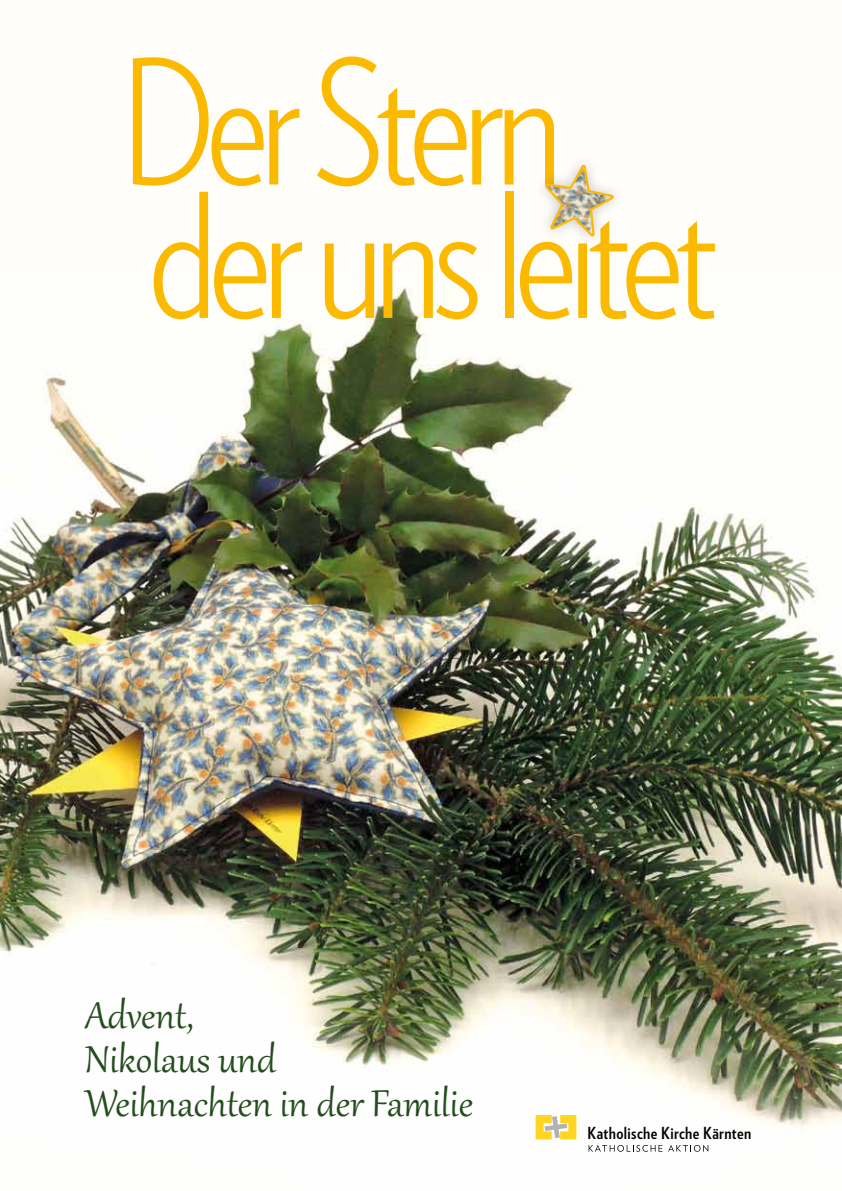
<style>
.page{position:relative;width:842px;height:1191px;background:#fffefa}
.page>*{position:absolute;margin:0;border:0;box-sizing:border-box;transform-origin:0 0}
.t1{font:300 172px/133.4px "Verlag Condensed";letter-spacing:-.05em;color:#fbba00}
.t2{font:46px/44px "Gabriola";color:#234d1f}
.t3{font:700 16.6px "Verlag Condensed";letter-spacing:.025em;color:#000}
</style>
<div class="page">
<img style="left:0;top:287px;width:842px;height:865px">
<svg style="left:589px;top:1145px;width:73px;height:6px"></svg>
<svg style="left:668px;top:1144px;width:40px;height:7px"></svg>
<svg style="left:536px;top:1115px;width:40px;height:24px"></svg>
<img style="left:545px;top:153px;width:9px;height:10px">
<img style="left:533px;top:238px;width:92px;height:10px">
<img style="left:543px;top:163px;width:71px;height:75px">
<svg style="left:83px;top:984px;width:110px;height:50px"></svg>
<svg style="left:84px;top:1040px;width:126px;height:33px"></svg>
<svg style="left:217px;top:1028px;width:61px;height:45px"></svg>
<svg style="left:83px;top:1082px;width:190px;height:39px"></svg>
<svg style="left:282px;top:1089px;width:28px;height:28px"></svg>
<svg style="left:317px;top:1072px;width:48px;height:45px"></svg>
<svg style="left:371px;top:1084px;width:102px;height:33px"></svg>
<h1 class="t1" style="left:121px;top:49px;width:598px">Der Stern der uns leitet</h1>
<p class="t2" style="left:85px;top:989px;width:389px">Advent,<br>Nikolaus und<br>Weihnachten in der Familie</p>
<p class="t3" style="left:588px;top:1121px;width:165px">Katholische Kirche Kärnten</p>
</div>
